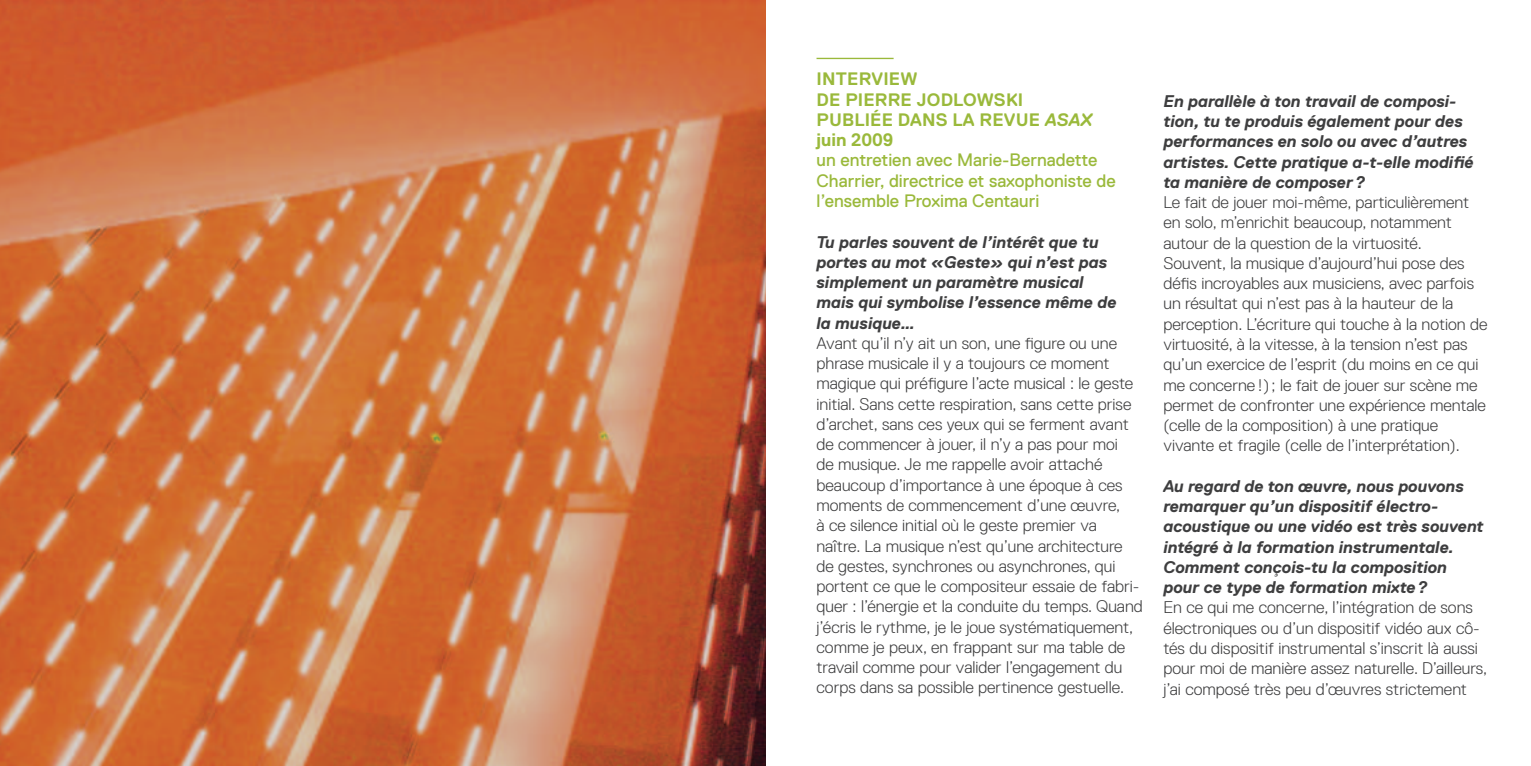
<style>
.page{position:relative;width:1531px;height:766px;background:#fff}
.page>*{position:absolute;margin:0;border:0;box-sizing:border-box;transform-origin:0 0}
.t1{font:18px/20.2px "Replica Std";color:#9ab93b}
.t2{font:700 18px/20.2px "Replica Std";letter-spacing:.01em;color:#9ab93b}
.t3{font:300 16.88px/20.2px "Replica Std";color:#3e3e3f}
.t4{font:italic 700 16.88px/20.2px "Replica Std";color:#3e3e3f}
.s1{font-style:italic}
</style>
<div class="page">
<hr style="left:816px;top:58px;width:77px;height:1px;background:#9ab93b">
<img style="left:0;top:0;width:765px;height:765px">
<p class="t2" style="left:816px;top:69px;width:278px">INTERVI EW<br>DE PI ERRE JODLOWSKI<br>PUBLI ÉE DANS LA REVUE <span class="s1">ASAX<br></span>JUIN 2009</p>
<p class="t1" style="left:816px;top:150px;width:301px">un entretien avec Marie-Bernadette<br>Charrier, directrice et saxophoniste de l’ensemble Proxima Centauri</p>
<p class="t4" style="left:816px;top:231px;width:301px">Tu parles souvent de l’intérêt que tu portes au mot «Geste» qui n’est pas simplement un paramètre musical mais qui symbolise l’essence même de la musique…</p>
<p class="t3" style="left:816px;top:333px;width:328px">Avant qu’il n’y ait un son, une figure ou une phrase musicale il y a toujours ce moment magique qui préfigure l’acte musical : le geste initial. Sans cette respiration, sans cette prise d’archet, sans ces yeux qui se ferment avant de commencer à jouer, il n’y a pas pour moi<br>de musique. Je me rappelle avoir attaché beaucoup d’importance à une époque à ces moments de commencement d’une œuvre,<br>à ce silence initial où le geste premier va naître. La musique n’est qu’une architecture de gestes, synchrones ou asynchrones, qui portent ce que le compositeur essaie de fabri&shy;quer : l’énergie et la conduite du temps. Quand j’écris le rythme, je le joue systématiquement, comme je peux, en frappant sur ma table de travail comme pour valider l’engagement du corps dans sa possible pertinence gestuelle.</p>
<p class="t4" style="left:1163px;top:91px;width:312px">En parallèle à ton travail de composi&shy;tion, tu te produis également pour des performances en solo ou avec d’autres artistes. Cette pratique a-t-elle modifié ta manière de composer?</p>
<p class="t3" style="left:1163px;top:192px;width:325px">Le fait de jouer moi-même, particulièrement en solo, m’enrichit beaucoup, notamment autour de la question de la virtuosité.<br>Souvent, la musique d’aujourd’hui pose des défis incroyables aux musiciens, avec parfois un résultat qui n’est pas à la hauteur de la perception. L’écriture qui touche à la notion de virtuosité, à la vitesse, à la tension n’est pas qu’un exercice de l’esprit (du moins en ce qui me concerne !); le fait de jouer sur scène me permet de confronter une expérience mentale (celle de la composition) à une pratique vivante et fragile (celle de l’interprétation).</p>
<p class="t4" style="left:1163px;top:476px;width:322px">Au regard de ton œuvre, nous pouvons remarquer qu’un dispositif électro&shy;acoustique ou une vidéo est très souvent intégré à la formation instrumentale.<br>Comment conçois-tu la composition pour ce type de formation mixte?</p>
<p class="t3" style="left:1163px;top:597px;width:325px">En ce qui me concerne, l’intégration de sons électroniques ou d’un dispositif vidéo aux cô&shy;tés du dispositif instrumental s’inscrit là aussi pour moi de manière assez naturelle. D’ailleurs, j’ai composé très peu d’œuvres strictement</p>
</div>
